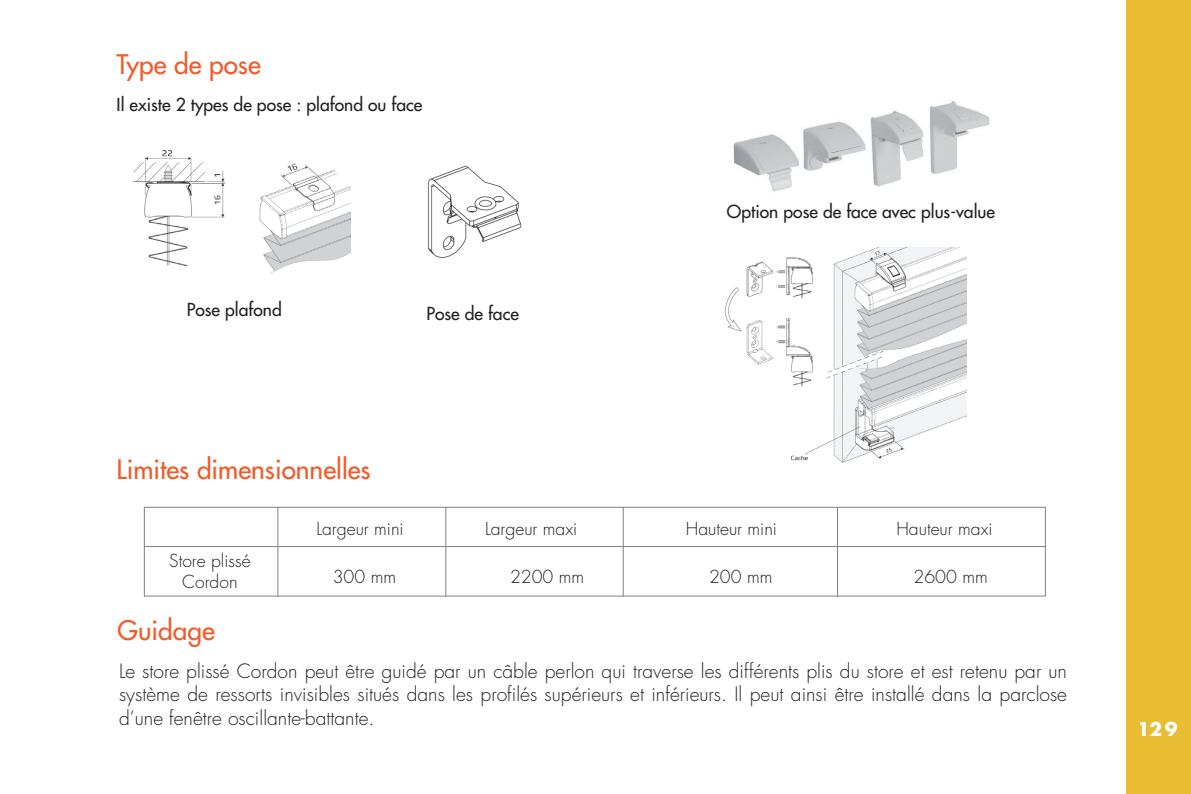
<style>
.page{position:relative;width:1191px;height:794px;background:#fff}
.page>*{position:absolute;margin:0;border:0;box-sizing:border-box;transform-origin:0 0}
.t1{font:500 26.25px "Futura Std";color:#f15b2a}
.t2{font:700 21px "Futura PT";color:#fff}
.t3{font:300 19.25px/23.1px "Futura Std";color:#231f20;text-align:justify}
.t4{font:500 17.5px "Futura Std";color:#231f20}
.t5{font:300 17.5px "Futura Std";color:#231f20}
</style>
<div class="page">
<div style="left:1126px;top:0;width:65px;height:794px;background:#e8bc33"></div>
<img style="left:733px;top:101px;width:257px;height:91px">
<img style="left:132px;top:150px;width:219px;height:124px">
<img style="left:725px;top:248px;width:241px;height:214px">
<img style="left:427px;top:165px;width:95px;height:93px">
<div style="left:144px;top:507px;width:901px;height:89px;border:1px solid #80807f"></div>
<hr style="left:144px;top:546px;width:901px;height:1px;background:#80807f">
<hr style="left:277px;top:507px;width:1px;height:89px;background:#80807f">
<hr style="left:445px;top:507px;width:1px;height:89px;background:#80807f">
<hr style="left:623px;top:507px;width:1px;height:89px;background:#80807f">
<hr style="left:837px;top:507px;width:1px;height:89px;background:#80807f">
<p class="t1" style="left:117px;top:48px;width:146px">Type de pose</p>
<p class="t4" style="left:117px;top:93px;width:307px">Il existe 2 types de pose : plafond ou face</p>
<p class="t4" style="left:187px;top:298px;width:96px">Pose plafond</p>
<p class="t4" style="left:426px;top:302px;width:94px">Pose de face</p>
<p class="t1" style="left:117px;top:453px;width:256px">Limites dimensionnelles</p>
<p class="t4" style="left:727px;top:200px;width:270px">Option pose de face avec plus-value</p>
<p class="t5" style="left:316px;top:517px;width:89px">Largeur mini</p>
<p class="t5" style="left:485px;top:517px;width:94px">Largeur maxi</p>
<p class="t5" style="left:686px;top:517px;width:93px">Hauteur mini</p>
<p class="t5" style="left:896px;top:517px;width:98px">Hauteur maxi</p>
<p class="t5" style="left:169px;top:550px;width:83px">Store plissé</p>
<p class="t5" style="left:182px;top:571px;width:57px">Cordon</p>
<p class="t5" style="left:333px;top:566px;width:65px">300 mm</p>
<p class="t5" style="left:510px;top:566px;width:76px">2200 mm</p>
<p class="t5" style="left:709px;top:566px;width:65px">200 mm</p>
<p class="t5" style="left:913px;top:566px;width:76px">2600 mm</p>
<p class="t1" style="left:118px;top:614px;width:99px">Guidage</p>
<p class="t3" style="left:119px;top:660px;width:949px">Le store plissé Cordon peut être guidé par un câble perlon qui traverse les différents plis du store et est retenu par un système de ressorts invisibles situés dans les profilés supérieurs et inférieurs. Il peut ainsi être installé dans la parclose d’une fenêtre oscillante-battante.</p>
<p class="t2" style="left:1139px;top:715px;width:40px">129</p>
</div>
